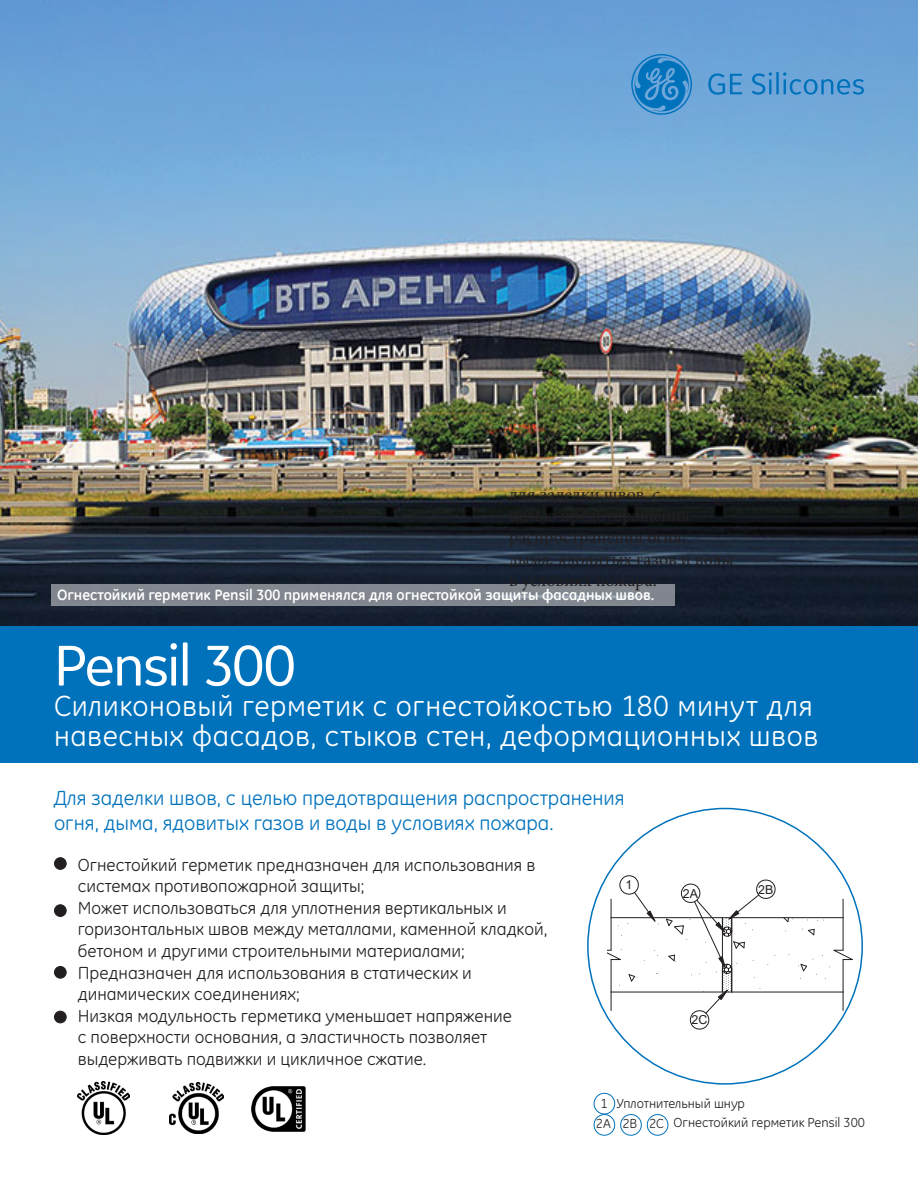
<style>
.page{position:relative;width:918px;height:1188px;background:#fff}
.page>*{position:absolute;margin:0;border:0;box-sizing:border-box;transform-origin:0 0}
.t1{font:60px "GE Inspira Sans";letter-spacing:-.04em;color:#fff}
.t2{font:30px/30px "GE Inspira";letter-spacing:.02em;color:#fff}
.t3{font:21px/25.2px "GE Inspira";color:#0072bc}
.t4{font:18px/21.6px "GE Inspira";color:#231f20}
.t5{font:18px/21.6px "Minion Pro";color:#231f20}
.t6{font:700 15px "GE Inspira";color:#fff}
.t7{font:13.5px "GE Inspira";color:#231f20}
.t8{font:12.45px "Arial";color:#231f20}
</style>
<div class="page">
<img style="left:0;top:0;width:918px;height:626px">
<svg style="left:631px;top:54px;width:61px;height:61px;background:#368bca"></svg>
<svg style="left:708px;top:73px;width:34px;height:22px"></svg>
<svg style="left:752px;top:72px;width:20px;height:23px"></svg>
<hr style="left:769px;top:79px;width:3px;height:15px;background:#0072bc">
<hr style="left:776px;top:72px;width:3px;height:22px;background:#0072bc">
<svg style="left:783px;top:72px;width:81px;height:23px;background:#5498d1"></svg>
<div style="left:0;top:626px;width:918px;height:136px;background:#0072bc"></div>
<div style="left:55px;top:858px;width:11px;height:11px;background:#231f20;border-radius:50%"></div>
<div style="left:54px;top:857px;width:13px;height:13px;border:1px solid #231f20;border-radius:50%"></div>
<div style="left:55px;top:905px;width:11px;height:11px;background:#231f20;border-radius:50%"></div>
<div style="left:54px;top:904px;width:13px;height:13px;border:1px solid #231f20;border-radius:50%"></div>
<div style="left:55px;top:966px;width:11px;height:12px;background:#231f20;border-radius:50%"></div>
<div style="left:54px;top:966px;width:13px;height:13px;border:1px solid #231f20;border-radius:50%"></div>
<div style="left:55px;top:1011px;width:11px;height:12px;background:#231f20;border-radius:50%"></div>
<div style="left:54px;top:1011px;width:13px;height:12px;border:1px solid #231f20;border-radius:50%"></div>
<div style="left:51px;top:585px;width:623px;height:21px;background:#82878f"></div>
<svg style="left:843px;top:992px;width:1px;height:19px"></svg>
<svg style="left:843px;top:899px;width:1px;height:19px"></svg>
<hr style="left:843px;top:960px;width:1px;height:32px;background:#231f20">
<hr style="left:843px;top:918px;width:1px;height:32px;background:#231f20">
<hr style="left:732px;top:992px;width:111px;height:1px;background:#231f20">
<hr style="left:732px;top:917px;width:111px;height:1px;background:#231f20">
<svg style="left:783px;top:917px;width:10px;height:6px"></svg>
<svg style="left:802px;top:928px;width:13px;height:8px"></svg>
<svg style="left:798px;top:950px;width:55px;height:30px"></svg>
<svg style="left:607px;top:873px;width:169px;height:159px"></svg>
<img style="left:251px;top:1086px;width:55px;height:46px">
<img style="left:169px;top:1083px;width:54px;height:50px">
<img style="left:78px;top:1082px;width:52px;height:53px">
<div style="left:594px;top:1093px;width:21px;height:21px;border:1px solid #0072bc;border-radius:50%"></div>
<div style="left:594px;top:1114px;width:21px;height:22px;border:1px solid #0072bc;border-radius:50%"></div>
<div style="left:620px;top:1114px;width:22px;height:22px;border:1px solid #0072bc;border-radius:50%"></div>
<div style="left:647px;top:1114px;width:21px;height:22px;border:1px solid #0072bc;border-radius:50%"></div>
<p class="t5" style="left:509px;top:483px;width:153px">для заделки швов, с</p>
<p class="t5" style="left:509px;top:527px;width:226px">распространения огня, дыма, ядовитых газов и воды в условиях пожара.</p>
<p class="t6" style="left:57px;top:585px;width:599px">Огнестойкий герметик Pensil 300 применялся для огнестойкой защиты фасадных швов.</p>
<p class="t1" style="left:54px;top:628px;width:243px">Pensil 300</p>
<p class="t2" style="left:54px;top:690px;width:766px">Силиконовый герметик с огнестойкостью 180 минут для навесных фасадов, стыков стен, деформационных швов</p>
<p class="t3" style="left:54px;top:785px;width:572px">Для заделки швов, с целью предотвращения распространения огня, дыма, ядовитых газов и воды в условиях пожара.</p>
<p class="t4" style="left:78px;top:853px;width:459px">Огнестойкий герметик предназначен для использования в системах противопожарной защиты;</p>
<p class="t4" style="left:78px;top:896px;width:471px">Может использоваться для уплотнения вертикальных и горизонтальных швов между металлами, каменной кладкой, бетоном и другими строительными материалами;</p>
<p class="t4" style="left:78px;top:961px;width:396px">Предназначен для использования в статических и динамических соединениях;</p>
<p class="t4" style="left:78px;top:1004px;width:436px">Низкая модульность герметика уменьшает напряжение с поверхности основания, а эластичность позволяет выдерживать подвижки и цикличное сжатие.</p>
<p class="t8" style="left:626px;top:876px;width:8px">1</p>
<p class="t8" style="left:683px;top:885px;width:17px">2A</p>
<p class="t8" style="left:758px;top:881px;width:17px">2B</p>
<p class="t8" style="left:692px;top:1011px;width:17px">2C</p>
<p class="t7" style="left:600px;top:1095px;width:146px">1 Уплотнительный шнур</p>
<p class="t7" style="left:596px;top:1115px;width:16px">2А</p>
<p class="t7" style="left:622px;top:1115px;width:16px">2В</p>
<p class="t7" style="left:649px;top:1115px;width:16px">2С</p>
<p class="t7" style="left:674px;top:1113px;width:193px">Огнестойкий герметик Pensil 300</p>
</div>
